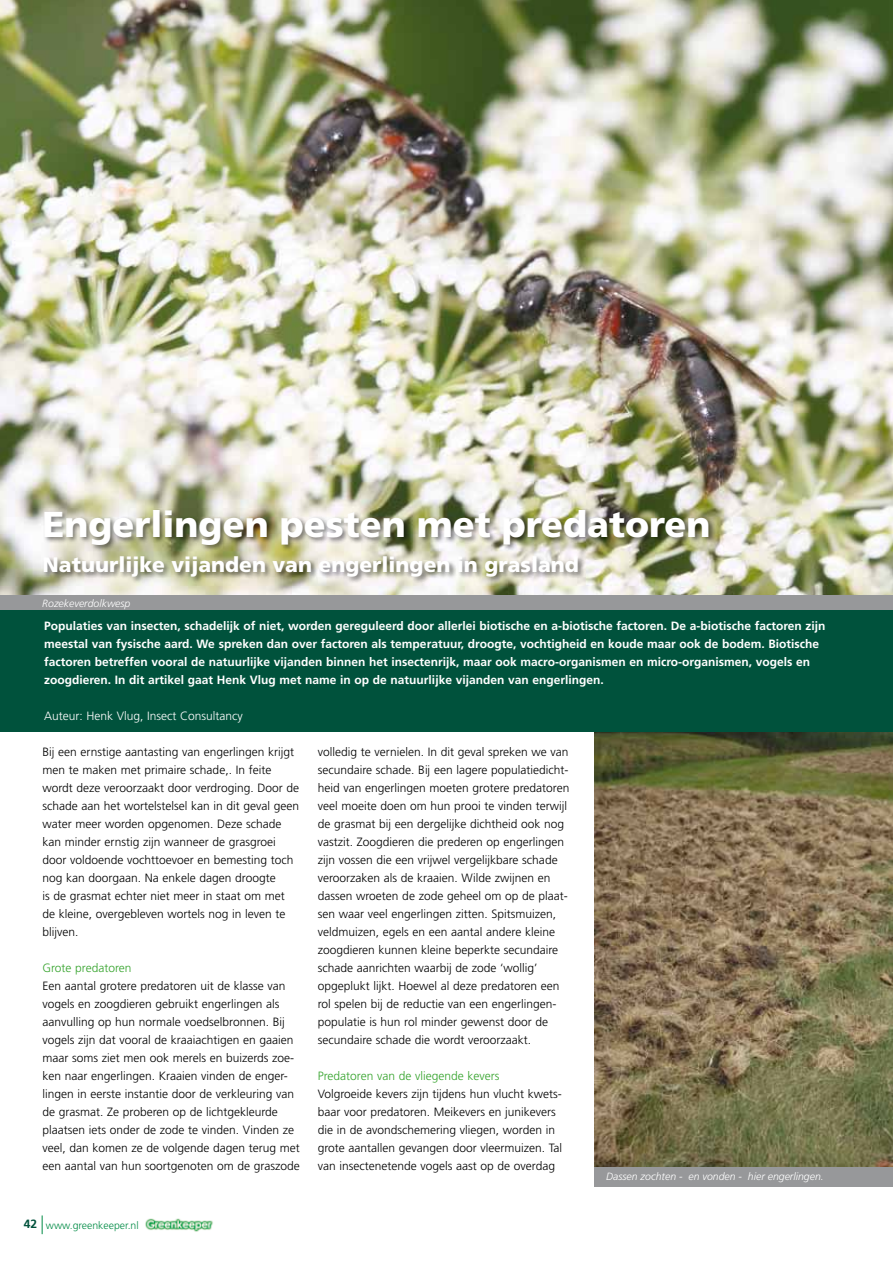
<style>
.page{position:relative;width:893px;height:1263px;background:#fff}
.page>*{position:absolute;margin:0;border:0;box-sizing:border-box;transform-origin:0 0}
.t1{font:900 36px "Frutiger";color:#fff}
.t2{font:900 21px "Frutiger";color:#fff}
.t3{font:300 12px/18px "Frutiger";color:#000}
.t4{font:700 12px/18px "Frutiger";color:#fff}
.t5{font:300 12px "Frutiger";color:#35a32c}
.t6{font:300 12px "Frutiger";color:#fff}
.t7{font:italic 300 10.5px "Frutiger";color:#fff}
.t8{font:300 10.5px "Frutiger";color:#008b45}
.s1{font-weight:700;font-size:12px;color:#00523c}
</style>
<div class="page">
<img style="left:145px;top:1218px;width:68px;height:14px">
<svg style="left:42px;top:1215px;width:1px;height:19px"></svg>
<img style="left:0;top:0;width:893px;height:595px">
<div style="left:44px;top:509px;width:672px;height:43px;background:#000;opacity:.5"></div>
<div style="left:42px;top:555px;width:543px;height:29px;background:#000;opacity:.5"></div>
<div style="left:0;top:595px;width:893px;height:20px;background:#97989a"></div>
<img style="left:595px;top:731px;width:298px;height:436px">
<div style="left:0;top:610px;width:893px;height:121px;background:#00523c"></div>
<div style="left:595px;top:1167px;width:298px;height:19px;background:#97989a"></div>
<h1 class="t1" style="left:43px;top:503px;width:670px">Engerlingen pesten met predatoren</h1>
<h2 class="t2" style="left:43px;top:552px;width:538px">Natuurlijke vijanden van engerlingen in grasland</h2>
<p class="t7" style="left:42px;top:597px;width:90px">Rozekeverdolkwesp</p>
<p class="t4" style="left:44px;top:617px;width:783px">Populaties van insecten, schadelijk of niet, worden gereguleerd door allerlei biotische en a-biotische factoren. De a-biotische factoren zijn meestal van fysische aard. We spreken dan over factoren als temperatuur, droogte, vochtigheid en koude maar ook de bodem. Biotische factoren betreffen vooral de natuurlijke vijanden binnen het insectenrijk, maar ook macro-organismen en micro-organismen, vogels en zoogdieren. In dit artikel gaat Henk Vlug met name in op de natuurlijke vijanden van engerlingen.</p>
<p class="t6" style="left:44px;top:709px;width:200px">Auteur: Henk Vlug, Insect Consultancy</p>
<p class="t3" style="left:43px;top:743px;width:258px">Bij een ernstige aantasting van engerlingen krijgt men te maken met primaire schade,. In feite wordt deze veroorzaakt door verdroging. Door de schade aan het wortelstelsel kan in dit geval geen water meer worden opgenomen. Deze schade kan minder ernstig zijn wanneer de grasgroei door voldoende vochttoevoer en bemesting toch nog kan doorgaan. Na enkele dagen droogte<br>is de grasmat echter niet meer in staat om met de kleine, overgebleven wortels nog in leven te blijven.</p>
<p class="t5" style="left:43px;top:961px;width:91px">Grote predatoren</p>
<p class="t3" style="left:43px;top:977px;width:259px">Een aantal grotere predatoren uit de klasse van vogels en zoogdieren gebruikt engerlingen als aanvulling op hun normale voedselbronnen. Bij vogels zijn dat vooral de kraaiachtigen en gaaien maar soms ziet men ook merels en buizerds zoe&shy;ken naar engerlingen. Kraaien vinden de enger&shy;lingen in eerste instantie door de verkleuring van de grasmat. Ze proberen op de lichtgekleurde plaatsen iets onder de zode te vinden. Vinden ze veel, dan komen ze de volgende dagen terug met een aantal van hun soortgenoten om de graszode</p>
<p class="t3" style="left:318px;top:743px;width:253px">volledig te vernielen. In dit geval spreken we van secundaire schade. Bij een lagere populatiedicht&shy;heid van engerlingen moeten grotere predatoren veel moeite doen om hun prooi te vinden terwijl de grasmat bij een dergelijke dichtheid ook nog vastzit. Zoogdieren die prederen op engerlingen zijn vossen die een vrijwel vergelijkbare schade veroorzaken als de kraaien. Wilde zwijnen en dassen wroeten de zode geheel om op de plaat&shy;sen waar veel engerlingen zitten. Spitsmuizen, veldmuizen, egels en een aantal andere kleine zoogdieren kunnen kleine beperkte secundaire schade aanrichten waarbij de zode ‘wollig’ opgeplukt lijkt. Hoewel al deze predatoren een rol spelen bij de reductie van een engerlingen&shy;populatie is hun rol minder gewenst door de secundaire schade die wordt veroorzaakt.</p>
<p class="t5" style="left:318px;top:1069px;width:183px">Predatoren van de vliegende kevers</p>
<p class="t3" style="left:318px;top:1085px;width:246px">Volgroeide kevers zijn tijdens hun vlucht kwets&shy;baar voor predatoren. Meikevers en junikevers die in de avondschemering vliegen, worden in grote aantallen gevangen door vleermuizen. Tal van insectenetende vogels aast op de overdag</p>
<p class="t8" style="left:24px;top:1219px;width:116px"><span class="s1">42</span> www.greenkeeper.nl</p>
<p class="t7" style="left:606px;top:1171px;width:219px">Dassen zochten - en vonden - hier engerlingen.</p>
</div>
